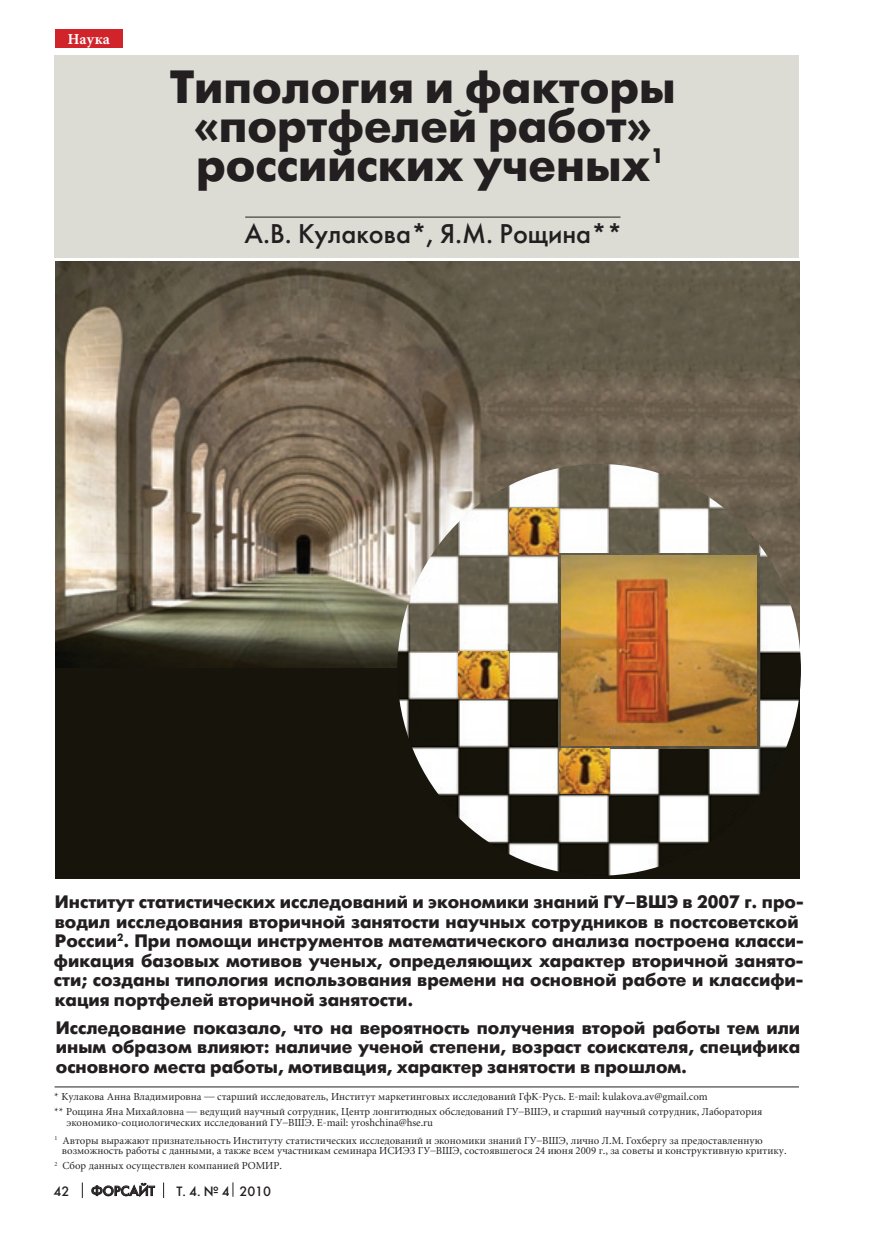
<style>
.page{position:relative;width:872px;height:1234px;background:#fff}
.page>*{position:absolute;margin:0;border:0;box-sizing:border-box;transform-origin:0 0}
.t1{font:700 46.5px/39px "Futura Futuris C";color:#231f20;text-align:center}
.t2{font:27px "Futura Futuris C";color:#231f20}
.t3{font:700 21px "Futura Futuris C";color:#231f20}
.t4{font:700 18px/19.5px "Futura Futuris C";color:#231f20}
.t5{font:700 15px "Miniature";color:#fff}
.t6{font:13.5px "Futura Futuris C";color:#231f20}
.t7{font:10.5px/14.7px "Miniature";color:#231f20}
</style>
<div class="page">
<svg style="left:82px;top:1182px;width:1px;height:15px"></svg>
<svg style="left:163px;top:1182px;width:1px;height:15px"></svg>
<svg style="left:91px;top:1182px;width:64px;height:15px"></svg>
<div style="left:55px;top:30px;width:67px;height:18px;background:#d1232a"></div>
<svg style="left:232px;top:1182px;width:1px;height:14px"></svg>
<hr style="left:55px;top:1086px;width:744px;height:1px;background:#231f20">
<div style="left:55px;top:647px;width:745px;height:231px;background:#16140b"></div>
<div style="left:55px;top:56px;width:744px;height:202px;background:#dcdbd4"></div>
<hr style="left:245px;top:217px;width:375px;height:1px;background:#231f20">
<img style="left:55px;top:262px;width:745px;height:405px">
<img style="left:397px;top:464px;width:404px;height:411px">
<img style="left:558px;top:553px;width:201px;height:195px">
<img style="left:558px;top:746px;width:199px;height:2px">
<img style="left:757px;top:553px;width:2px;height:194px">
<img style="left:559px;top:747px;width:50px;height:46px">
<img style="left:459px;top:651px;width:50px;height:47px">
<img style="left:509px;top:508px;width:49px;height:46px">
<h3 class="t5" style="left:68px;top:31px;width:43px">Наука</h3>
<h1 class="t1" style="left:170px;top:68px;width:507px">Типология и факторы «портфелей работ» российских ученых</h1>
<h2 class="t2" style="left:244px;top:217px;width:380px">А.В. Кулакова*, Я.М. Рощина**</h2>
<h3 class="t3" style="left:651px;top:143px;width:14px">1</h3>
<p class="t4" style="left:54px;top:892px;width:751px">Институт статистических исследований и экономики знаний ГУ–ВШЭ в 2007 г. про&shy;водил исследования вторичной занятости научных сотрудников в постсоветской России<sup>2</sup>. При помощи инструментов математического анализа построена класси&shy;фикация базовых мотивов ученых, определяющих характер вторичной занято&shy;сти; созданы типология использования времени на основной работе и классифи&shy;кация портфелей вторичной занятости.</p>
<h3 class="t4" style="left:56px;top:1018px;width:746px;text-align:justify">Исследование показало, что на вероятность получения второй работы тем или иным образом влияют: наличие ученой степени, возраст соискателя, специфика основного места работы, мотивация, характер занятости в прошлом.</h3>
<p class="t7" style="left:54px;top:1089px;width:709px">* Кулакова Анна Владимировна — старший исследователь, Институт маркетинговых исследований ГфК-Русь. E-mail: kulakova.av@gmail.com<br>** Рощина Яна Михайловна — ведущий научный сотрудник, Центр лонгитюдных обследований ГУ–ВШЭ, и старший научный сотрудник, Лаборатория</p>
<p class="t7" style="left:55px;top:1113px;width:709px;line-height:18.3px;text-indent:12px">экономико-социологических исследований ГУ–ВШЭ. E-mail: yroshchina@hse.ru<br><sup>1</sup> Авторы выражают признательность Институту статистических исследований и экономики знаний ГУ–ВШЭ, лично Л.М. Гохбергу за предоставленную</p>
<p class="t7" style="left:55px;top:1143px;width:733px;text-indent:7px">возможность работы с данными, а также всем участникам семинара ИСИЭЗ ГУ–ВШЭ, состоявшегося 24 июня 2009 г., за советы и конструктивную критику.<br><sup>2</sup> Сбор данных осуществлен компанией РОМИР.</p>
<p class="t6" style="left:54px;top:1182px;width:17px">42</p>
<p class="t6" style="left:91px;top:1182px;width:65px">Форсайт</p>
<p class="t6" style="left:176px;top:1182px;width:96px">Т. 4. № 4 2010</p>
</div>
